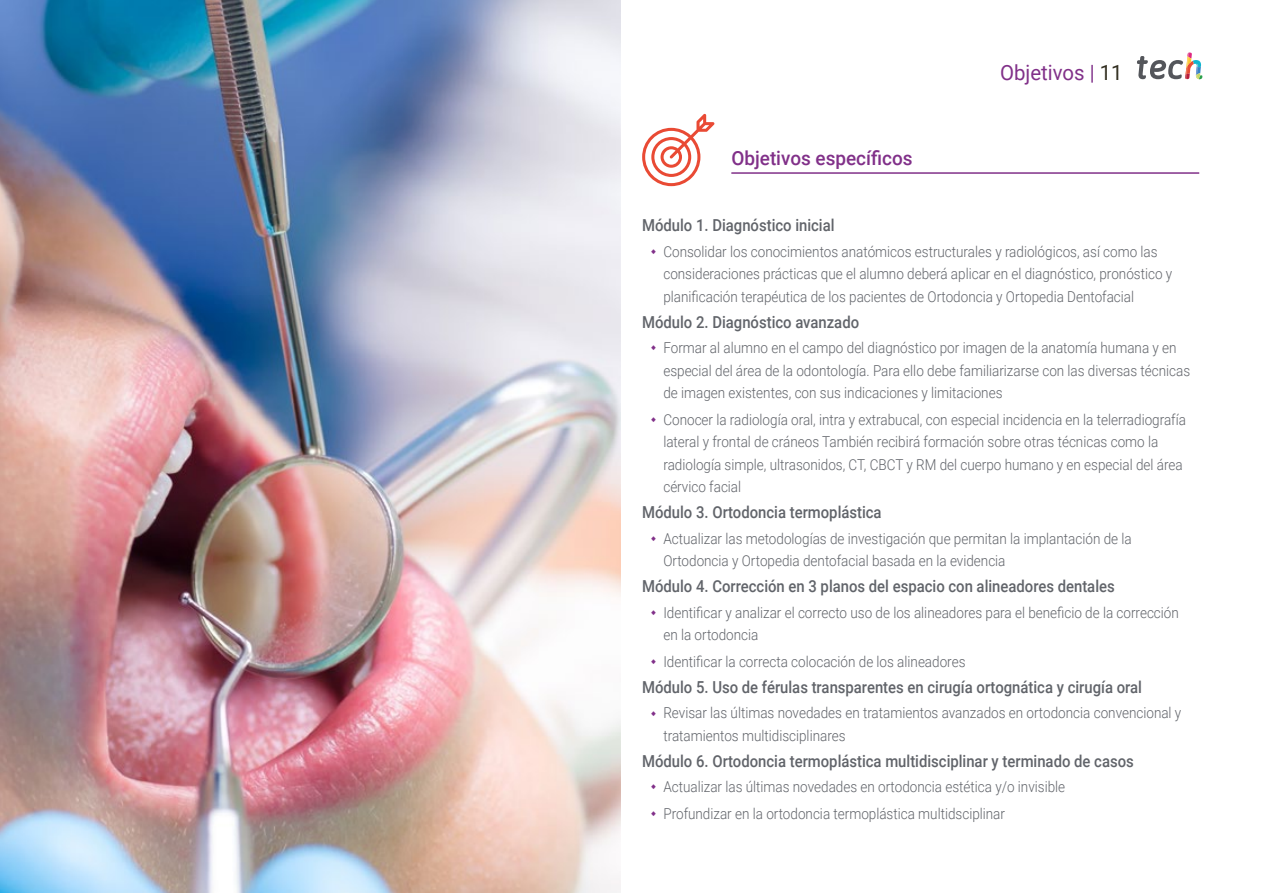
<style>
.page{position:relative;width:1263px;height:893px;background:#fff}
.page>*{position:absolute;margin:0;border:0;box-sizing:border-box;transform-origin:0 0}
.t1{font:21px "Roboto";color:#813089}
.t2{font:500 19.5px "Roboto";color:#813089}
.t3{font:500 16.5px "Roboto";color:#61646a;scale:.9 1}
.t4{font:300 15px/22.5px "Roboto";color:#61646a;scale:.9 1}
.s1{color:#7f3089}
.s2{color:#312e20}
</style>
<div class="page">
<svg style="left:642px;top:114px;width:72px;height:72px"></svg>
<hr style="left:731px;top:173px;width:468px;height:1px;background:#813089">
<img style="left:0;top:0;width:621px;height:893px">
<svg style="left:1137px;top:53px;width:65px;height:27px"></svg>
<h2 class="t2" style="left:731px;top:144px;width:183px">Objetivos específicos</h2>
<h1 class="t1" style="left:1000px;top:57px;width:124px">Objetivos <span class="s1">|</span> <span class="s2">11</span></h1>
<p class="t3" style="left:642px;top:214px;width:215px">Módulo 1. Diagnóstico inicial</p>
<p class="t4" style="left:663px;top:240px;width:567px">Consolidar los conocimientos anatómicos estructurales y radiológicos, así como las consideraciones prácticas que el alumno deberá aplicar en el diagnóstico, pronóstico y planificación terapéutica de los pacientes de Ortodoncia y Ortopedia Dentofacial</p>
<p class="t3" style="left:642px;top:310px;width:243px">Módulo 2. Diagnóstico avanzado</p>
<p class="t4" style="left:663px;top:336px;width:587px">Formar al alumno en el campo del diagnóstico por imagen de la anatomía humana y en especial del área de la odontología. Para ello debe familiarizarse con las diversas técnicas de imagen existentes, con sus indicaciones y limitaciones</p>
<p class="t4" style="left:663px;top:408px;width:582px">Conocer la radiología oral, intra y extrabucal, con especial incidencia en la telerradiografía lateral y frontal de cráneos También recibirá formación sobre otras técnicas como la radiología simple, ultrasonidos, CT, CBCT y RM del cuerpo humano y en especial del área cérvico facial</p>
<p class="t3" style="left:642px;top:501px;width:268px">Módulo 3. Ortodoncia termoplástica</p>
<p class="t4" style="left:663px;top:527px;width:522px">Actualizar las metodologías de investigación que permitan la implantación de la<br>Ortodoncia y Ortopedia dentofacial basada en la evidencia</p>
<p class="t3" style="left:642px;top:575px;width:527px">Módulo 4. Corrección en 3 planos del espacio con alineadores dentales</p>
<p class="t4" style="left:663px;top:600px;width:574px">Identificar y analizar el correcto uso de los alineadores para el beneficio de la corrección en la ortodoncia</p>
<p class="t4" style="left:663px;top:650px;width:337px">Identificar la correcta colocación de los alineadores</p>
<p class="t3" style="left:642px;top:675px;width:557px">Módulo 5. Uso de férulas transparentes en cirugía ortognática y cirugía oral</p>
<p class="t4" style="left:663px;top:701px;width:577px">Revisar las últimas novedades en tratamientos avanzados en ortodoncia convencional y tratamientos multidisciplinares</p>
<p class="t3" style="left:642px;top:749px;width:548px">Módulo 6. Ortodoncia termoplástica multidisciplinar y terminado de casos</p>
<p class="t4" style="left:663px;top:773px;width:448px;line-height:26.7px">Actualizar las últimas novedades en ortodoncia estética y/o invisible<br>Profundizar en la ortodoncia termoplástica multidsciplinar</p>
</div>
